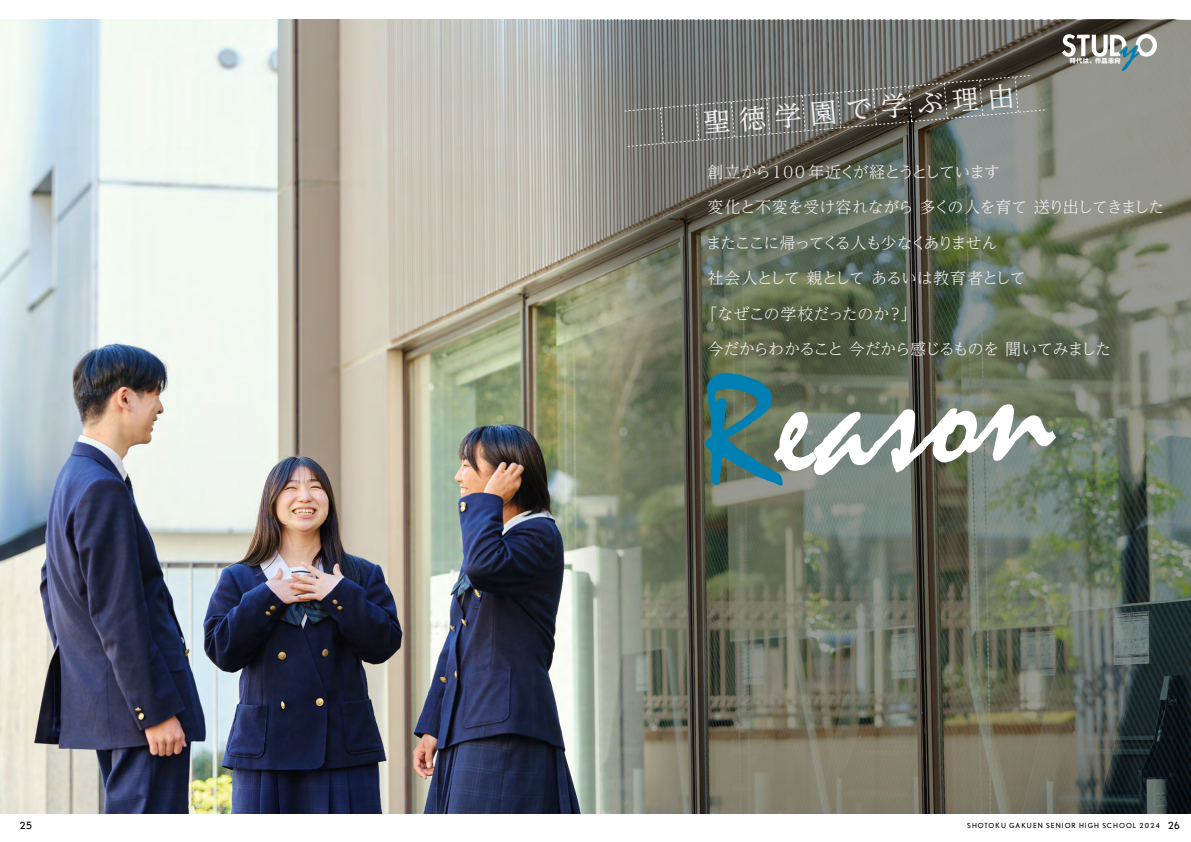
<style>
.page{position:relative;width:1191px;height:842px;background:#fff}
.page>*{position:absolute;margin:0;border:0;box-sizing:border-box;transform-origin:0 0}
.t1{font:160px "Mistral";color:#fff}
.t2{font:27px "UD Reimin Pr 6";color:#efefef}
.t3{font:300 16px "UD Reimin Pro";letter-spacing:-.05em;color:#efefef}
.t4{font:300 16px "UD Reimin Pro";letter-spacing:-.09em;color:#efefef}
.t5{font:300 16px "UD Reimin Pro";letter-spacing:-.015em;color:#efefef}
.t6{font:10px "Nobel";color:#000}
.t7{font:7px "Nobel";letter-spacing:.15em;color:#000}
.t8{font:800 6.2px "TBUD Go Std";letter-spacing:.06em;color:#fff}
.s1{color:#007fb2}
.s2{font-size:10px}
</style>
<div class="page">
<img style="left:0;top:20px;width:1191px;height:794px">
<svg style="left:1062px;top:34px;width:95px;height:37px"></svg>
<svg style="left:624px;top:64px;width:428px;height:103px;background:#6b6c66"></svg>
<p class="t8" style="left:1069px;top:58px;width:52px">時代は、作品志向</p>
<h2 class="t2" style="left:701px;top:101px;width:314px;rotate:-5deg">聖徳学園で学ぶ理由</h2>
<p class="t3" style="left:707px;top:158px;width:294px">創立から1 00 年近くが経とうとしています</p>
<p class="t3" style="left:707px;top:194px;width:458px">変化と不変を受け容れながら 多くの人を育て 送り出してきました</p>
<p class="t4" style="left:706px;top:229px;width:293px">またここに帰ってくる人も少なくありません</p>
<p class="t3" style="left:707px;top:265px;width:320px">社会人として 親として あるいは教育者として</p>
<p class="t5" style="left:701px;top:300px;width:216px">「なぜこの学校だったのか？」</p>
<p class="t3" style="left:707px;top:336px;width:405px">今だからわかること 今だから感じるものを 聞いてみました</p>
<h1 class="t1" style="left:692px;top:345px;width:355px;rotate:-5deg"><span class="s1">R</span>eason</h1>
<p class="t6" style="left:20px;top:820px;width:14px">25</p>
<p class="t7" style="left:967px;top:821px;width:214px">SHOTOKU GAKUEN SENIOR HIGH SCHOOL 2024 <span class="s2">26</span></p>
</div>
